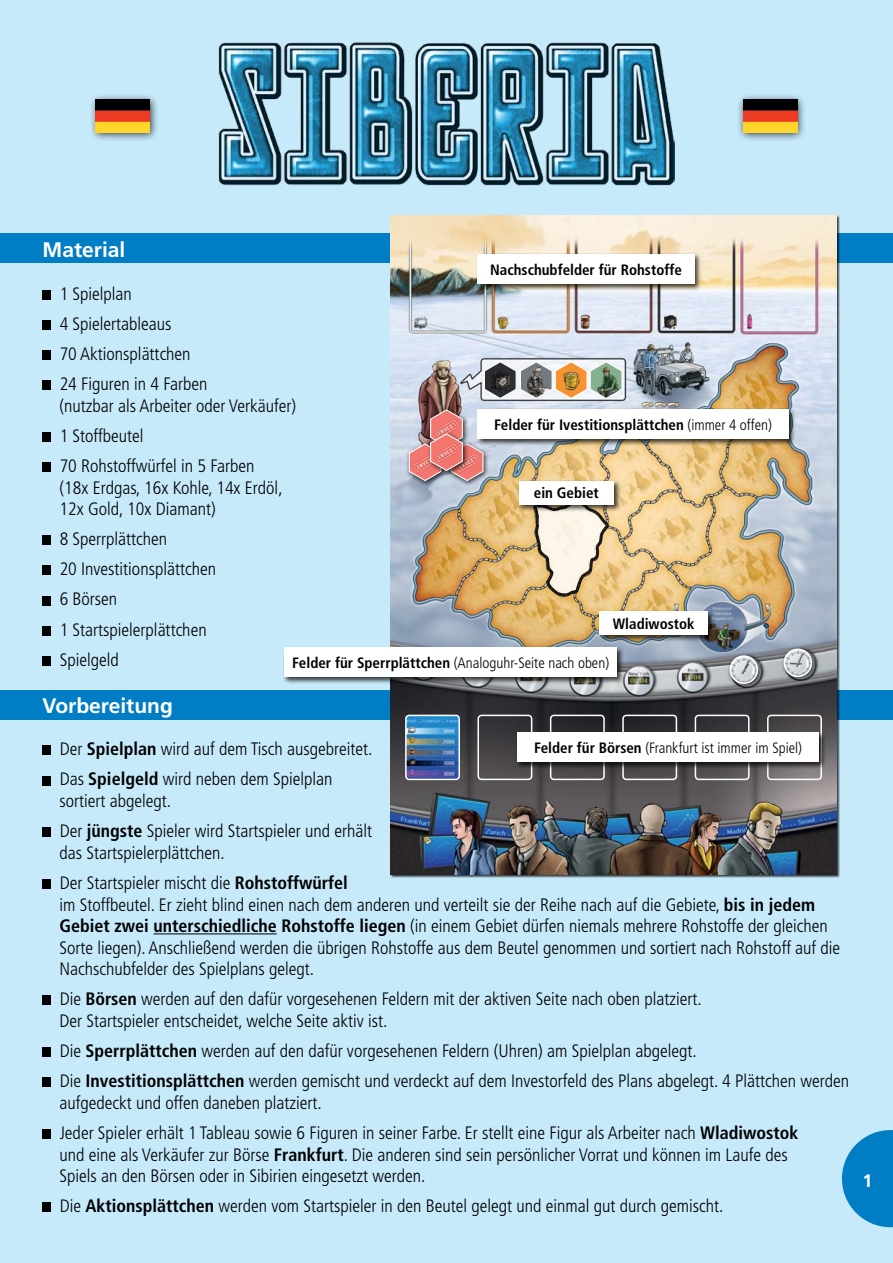
<style>
.page{position:relative;width:893px;height:1263px;background:#c7eafb}
.page>*{position:absolute;margin:0;border:0;box-sizing:border-box;transform-origin:0 0}
.t1{font:700 21px "Frutiger";color:#fff}
.t2{font:300 condensed 18px/30.2px "Frutiger";color:#000}
.t3{font:700 18px "Frutiger LT";color:#fff}
.t4{font:300 condensed 15px "Frutiger";color:#000}
.t5{font:700 condensed 15px "Frutiger";color:#000}
.s1{font-weight:700}
.s2{font-weight:300}
</style>
<div class="page">
<div style="left:0;top:234px;width:893px;height:29px;background:#007dc5"></div>
<div style="left:0;top:690px;width:893px;height:30px;background:#007dc5"></div>
<hr style="left:154px;top:933px;width:123px;height:1px;background:#000">
<div style="left:43px;top:290px;width:8px;height:10px;background:#000"></div>
<div style="left:43px;top:320px;width:8px;height:10px;background:#000"></div>
<div style="left:43px;top:350px;width:8px;height:10px;background:#000"></div>
<div style="left:43px;top:380px;width:8px;height:10px;background:#000"></div>
<div style="left:43px;top:432px;width:8px;height:10px;background:#000"></div>
<div style="left:43px;top:462px;width:8px;height:10px;background:#000"></div>
<div style="left:43px;top:535px;width:8px;height:10px;background:#000"></div>
<div style="left:43px;top:565px;width:8px;height:10px;background:#000"></div>
<div style="left:43px;top:595px;width:8px;height:10px;background:#000"></div>
<div style="left:43px;top:626px;width:8px;height:10px;background:#000"></div>
<div style="left:43px;top:656px;width:8px;height:10px;background:#000"></div>
<div style="left:43px;top:745px;width:8px;height:10px;background:#000"></div>
<div style="left:43px;top:775px;width:8px;height:10px;background:#000"></div>
<div style="left:43px;top:827px;width:8px;height:10px;background:#000"></div>
<div style="left:43px;top:879px;width:8px;height:10px;background:#000"></div>
<div style="left:43px;top:995px;width:8px;height:10px;background:#000"></div>
<div style="left:43px;top:1047px;width:8px;height:10px;background:#000"></div>
<div style="left:43px;top:1077px;width:8px;height:10px;background:#000"></div>
<div style="left:43px;top:1129px;width:8px;height:10px;background:#000"></div>
<div style="left:43px;top:1202px;width:8px;height:10px;background:#000"></div>
<img style="left:219px;top:42px;width:455px;height:144px">
<img style="left:390px;top:215px;width:447px;height:659px">
<img style="left:406px;top:715px;width:53px;height:62px">
<div style="left:405px;top:715px;width:55px;height:65px;border:2px solid #fff;border-radius:3px"></div>
<div style="left:477px;top:715px;width:55px;height:65px;border:2px solid #fff;border-radius:3px"></div>
<div style="left:550px;top:715px;width:55px;height:65px;border:2px solid #fff;border-radius:3px"></div>
<div style="left:622px;top:715px;width:55px;height:65px;border:2px solid #fff;border-radius:3px"></div>
<div style="left:695px;top:715px;width:54px;height:65px;border:2px solid #fff;border-radius:3px"></div>
<div style="left:767px;top:715px;width:55px;height:65px;border:2px solid #fff;border-radius:3px"></div>
<div style="left:516px;top:731px;width:310px;height:39px;background:#000;opacity:.75"></div>
<div style="left:517px;top:732px;width:302px;height:30px;background:#fff"></div>
<div style="left:283px;top:646px;width:341px;height:39px;background:#000;opacity:.75"></div>
<div style="left:284px;top:647px;width:333px;height:30px;background:#fff"></div>
<div style="left:406px;top:440px;width:42px;height:46px;background:#000;opacity:.75"></div>
<div style="left:448px;top:440px;width:42px;height:46px;background:#000;opacity:.75"></div>
<div style="left:427px;top:406px;width:42px;height:46px;background:#000;opacity:.75"></div>
<img style="left:408px;top:409px;width:76px;height:73px">
<img style="left:483px;top:361px;width:140px;height:39px">
<div style="left:476px;top:408px;width:320px;height:38px;background:#000;opacity:.75"></div>
<div style="left:477px;top:409px;width:312px;height:30px;background:#fff"></div>
<div style="left:476px;top:252px;width:226px;height:39px;background:#000;opacity:.75"></div>
<div style="left:477px;top:254px;width:217px;height:30px;background:#fff"></div>
<div style="left:598px;top:610px;width:117px;height:32px;background:#000;opacity:.75"></div>
<div style="left:599px;top:611px;width:109px;height:24px;background:#fff"></div>
<svg style="left:842px;top:1130px;width:51px;height:97px"></svg>
<div style="left:726px;top:652px;width:38px;height:37px;background:#000;opacity:.75"></div>
<img style="left:730px;top:656px;width:27px;height:27px;border-radius:13px">
<div style="left:729px;top:655px;width:29px;height:29px;border:2px solid #fff;border-radius:50%"></div>
<div style="left:780px;top:645px;width:38px;height:38px;background:#000;opacity:.75"></div>
<img style="left:784px;top:649px;width:27px;height:27px;border-radius:13px">
<div style="left:783px;top:648px;width:29px;height:29px;border:2px solid #fff;border-radius:50%"></div>
<svg style="left:532px;top:512px;width:78px;height:86px;background:#dfceb0"></svg>
<div style="left:517px;top:479px;width:104px;height:33px;background:#000;opacity:.75"></div>
<div style="left:519px;top:481px;width:95px;height:23px;background:#fff"></div>
<div style="left:89px;top:93px;width:70px;height:49px;background:#000;opacity:.75"></div>
<img style="left:96px;top:100px;width:54px;height:32px">
<div style="left:736px;top:93px;width:70px;height:49px;background:#000;opacity:.75"></div>
<img style="left:743px;top:100px;width:54px;height:32px">
<p class="t1" style="left:43px;top:237px;width:84px">Material</p>
<p class="t2" style="left:60px;top:279px;width:149px">1 Spielplan<br>4 Spielertableaus<br>70 Aktionsplättchen<br>24 Figuren in 4 Farben</p>
<p class="t2" style="left:60px;top:391px;width:238px">(nutzbar als Arbeiter oder Verkäufer)<br>1 Stoffbeutel<br>70 Rohstoffwürfel in 5 Farben</p>
<p class="t2" style="left:60px;top:477px;width:225px;line-height:21.6px">(18x Erdgas, 16x Kohle, 14x Erdöl,<br>12x Gold, 10x Diamant)</p>
<p class="t2" style="left:60px;top:524px;width:158px">8 Sperrplättchen<br>20 Investitionsplättchen<br>6 Börsen<br>1 Startspielerplättchen<br>Spielgeld</p>
<p class="t1" style="left:43px;top:693px;width:132px">Vorbereitung</p>
<p class="t2" style="left:60px;top:734px;width:314px">Der <span class="s1">Spielplan</span> wird auf dem Tisch ausgebreitet.<br>Das <span class="s1">Spielgeld</span> wird neben dem Spielplan</p>
<p class="t2" style="left:60px;top:786px;width:314px">sortiert abgelegt.<br>Der <span class="s1">jüngste</span> Spieler wird Startspieler und erhält</p>
<p class="t2" style="left:60px;top:838px;width:290px">das Startspielerplättchen.<br>Der Startspieler mischt die <span class="s1">Rohstoffwürfel</span></p>
<p class="t2" style="left:60px;top:894px;width:782px;line-height:21.6px">im Stoffbeutel. Er zieht blind einen nach dem anderen und verteilt sie der Reihe nach auf die Gebiete, <span class="s1">bis in jedem Gebiet zwei unterschiedliche Rohstoffe liegen</span> (in einem Gebiet dürfen niemals mehrere Rohstoffe der gleichen Sorte liegen). Anschließend werden die übrigen Rohstoffe aus dem Beutel genommen und sortiert nach Rohstoff auf die Nachschubfelder des Spielplans gelegt.</p>
<p class="t2" style="left:60px;top:989px;width:644px;line-height:21.6px">Die <span class="s1">Börsen</span> werden auf den dafür vorgesehenen Feldern mit der aktiven Seite nach oben platziert.<br>Der Startspieler entscheidet, welche Seite aktiv ist.</p>
<p class="t2" style="left:60px;top:1036px;width:791px">Die <span class="s1">Sperrplättchen</span> werden auf den dafür vorgesehenen Feldern (Uhren) am Spielplan abgelegt.<br>Die <span class="s1">Investitionsplättchen</span> werden gemischt und verdeckt auf dem Investorfeld des Plans abgelegt. 4 Plättchen werden</p>
<p class="t2" style="left:60px;top:1088px;width:740px">aufgedeckt und offen daneben platziert.<br>Jeder Spieler erhält 1 Tableau sowie 6 Figuren in seiner Farbe. Er stellt eine Figur als Arbeiter nach <span class="s1">Wladiwostok</span></p>
<p class="t2" style="left:60px;top:1144px;width:730px;line-height:21.6px">und eine als Verkäufer zur Börse <span class="s1">Frankfurt</span>. Die anderen sind sein persönlicher Vorrat und können im Laufe des<br>Spiels an den Börsen oder in Sibirien eingesetzt werden.</p>
<p class="t2" style="left:60px;top:1191px;width:665px">Die <span class="s1">Aktionsplättchen</span> werden vom Startspieler in den Beutel gelegt und einmal gut durch gemischt.</p>
<p class="t5" style="left:490px;top:260px;width:193px">Nachschubfelder für Rohstoffe</p>
<p class="t5" style="left:494px;top:416px;width:279px">Felder für Ivestitionsplättchen <span class="s2">(immer 4 offen)</span></p>
<p class="t5" style="left:534px;top:484px;width:67px">ein Gebiet</p>
<p class="t5" style="left:613px;top:614px;width:83px">Wladiwostok</p>
<p class="t4" style="left:292px;top:654px;width:318px"><span class="s1">Felder für Sperrplättchen</span> (Analoguhr-Seite nach oben)</p>
<p class="t4" style="left:534px;top:739px;width:269px"><span class="s1">Felder für Börsen</span> (Frankfurt ist immer im Spiel)</p>
<p class="t3" style="left:862px;top:1170px;width:12px">1</p>
</div>
